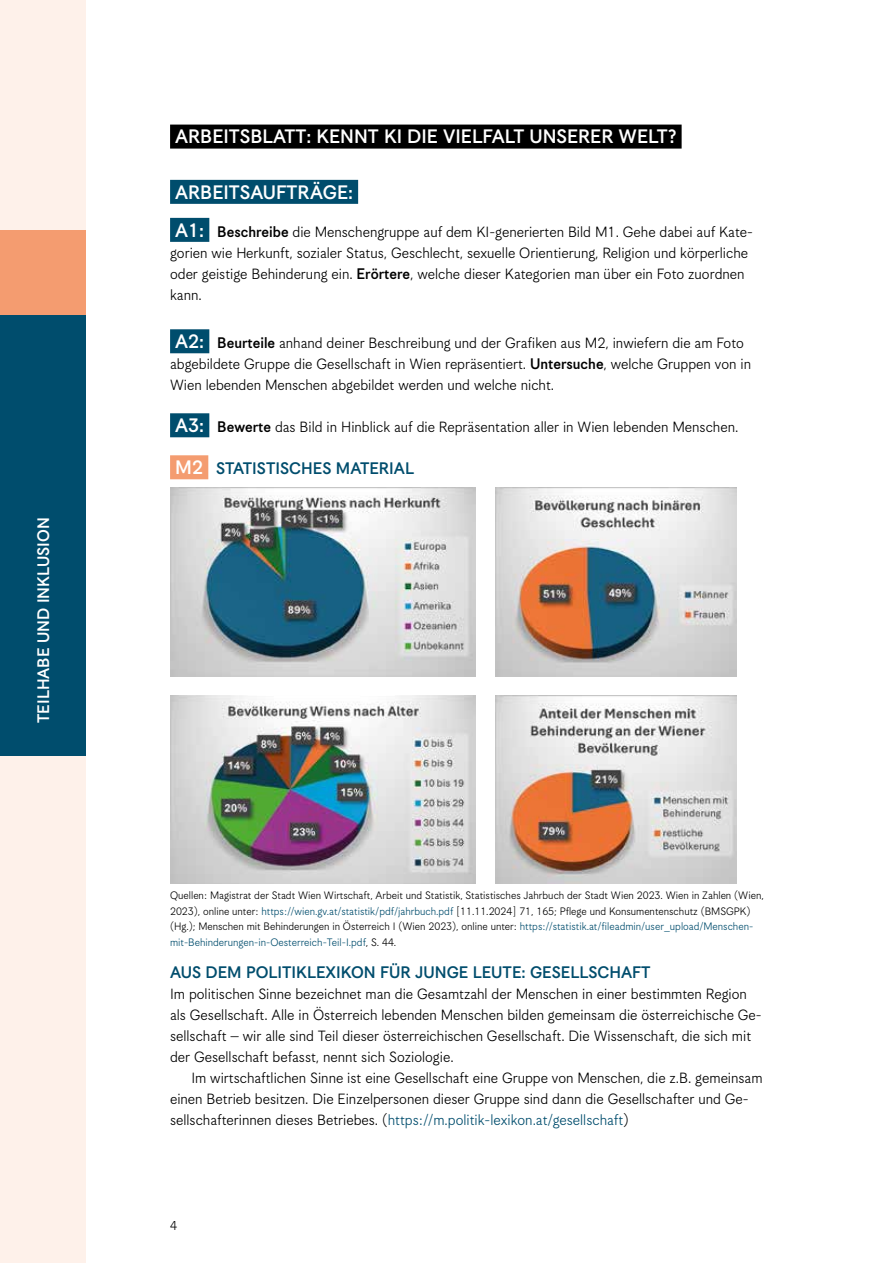
<style>
.page{position:relative;width:893px;height:1263px;background:#fff}
.page>*{position:absolute;margin:0;border:0;box-sizing:border-box;transform-origin:0 0}
.t1{font:21px "Korpus Grotesk D";color:#fff}
.t2{font:18px "Korpus Grotesk D";color:#004d6d}
.t3{font:18px "Korpus Grotesk D";color:#fff}
.t4{font:16.5px/21px "Korpus Grotesk A";color:#000}
.t5{font:14.25px "Korpus Grotesk A";color:#000}
.t6{font:12px/15.8px "Korpus Grotesk A";color:#000}
.s1{font-family:"Korpus Grotesk D";font-size:21px;color:#fff}
.s2{font-family:"Korpus Grotesk D"}
.s3{font-size:21px;color:#fff}
.s4{color:#004d6d}
</style>
<div class="page">
<div style="left:0;top:315px;width:85px;height:442px;background:#004d6d"></div>
<div style="left:0;top:230px;width:85px;height:85px;background:#f49c70"></div>
<div style="left:0;top:757px;width:85px;height:506px;background:#fef1ea"></div>
<div style="left:0;top:0;width:85px;height:230px;background:#fef1ea"></div>
<div style="left:170px;top:180px;width:188px;height:24px;background:#004d6d"></div>
<div style="left:170px;top:218px;width:39px;height:24px;background:#004d6d"></div>
<div style="left:170px;top:329px;width:39px;height:24px;background:#004d6d"></div>
<div style="left:170px;top:413px;width:39px;height:24px;background:#004d6d"></div>
<div style="left:170px;top:455px;width:38px;height:24px;background:#f49c70"></div>
<div style="left:170px;top:125px;width:512px;height:24px;background:#000"></div>
<img style="left:170px;top:488px;width:305px;height:188px">
<img style="left:170px;top:695px;width:305px;height:189px">
<img style="left:496px;top:488px;width:241px;height:188px">
<img style="left:496px;top:695px;width:241px;height:189px">
<p class="t3" style="left:33px;top:723px;width:207px;rotate:-90deg">TEILHABE UND INKLUSION</p>
<p class="t1" style="left:175px;top:125px;width:503px">ARBEITSBLATT: KENNT KI DIE VIELFALT UNSERER WELT?</p>
<p class="t1" style="left:175px;top:180px;width:179px">ARBEITSAUFTRÄGE:</p>
<p class="t4" style="left:170px;top:221px;width:584px;text-indent:5px"><span class="s1">A1:</span> <span class="s2">Beschreibe</span> die Menschengruppe auf dem KI-generierten Bild M1. Gehe dabei auf Kate&shy;gorien wie Herkunft, sozialer Status, Geschlecht, sexuelle Orientierung, Religion und körperliche oder geistige Behinderung ein. <span class="s2">Erörtere</span>, welche dieser Kategorien man über ein Foto zuordnen kann.</p>
<p class="t4" style="left:170px;top:332px;width:582px;text-indent:5px"><span class="s1">A2:</span> <span class="s2">Beurteile</span> anhand deiner Beschreibung und der Grafiken aus M2, inwiefern die am Foto abgebildete Gruppe die Gesellschaft in Wien repräsentiert. <span class="s2">Untersuche</span>, welche Gruppen von in<br>Wien lebenden Menschen abgebildet werden und welche nicht.</p>
<p class="t4" style="left:175px;top:416px;width:565px"><span class="s1">A3:</span> <span class="s2">Bewerte</span> das Bild in Hinblick auf die Repräsentation aller in Wien lebenden Menschen.</p>
<p class="t2" style="left:175px;top:458px;width:240px"><span class="s3">M2</span> STATISTISCHES MATERIAL</p>
<p class="t6" style="left:170px;top:887px;width:595px">Quellen: Magistrat der Stadt Wien Wirtschaft, Arbeit und Statistik, Statistisches Jahrbuch der Stadt Wien 2023. Wien in Zahlen (Wien, 2023), online unter: <span class="s4">https://wien.gv.at/statistik/pdf/jahrbuch.pdf</span> [11.11.2024] 71, 165; Pflege und Konsumentenschutz (BMSGPK) (Hg.); Menschen mit Behinderungen in Österreich I (Wien 2023), online unter: <span class="s4">https://statistik.at/fileadmin/user_upload/Menschen&shy;mit-Behinderungen-in-Oesterreich-Teil-I.pdf</span>, S. 44.</p>
<p class="t2" style="left:170px;top:962px;width:482px">AUS DEM POLITIKLEXIKON FÜR JUNGE LEUTE: GESELLSCHAFT</p>
<p class="t4" style="left:170px;top:983px;width:593px">Im politischen Sinne bezeichnet man die Gesamtzahl der Menschen in einer bestimmten Region als Gesellschaft. Alle in Österreich lebenden Menschen bilden gemeinsam die österreichische Ge&shy;sellschaft – wir alle sind Teil dieser österreichischen Gesellschaft. Die Wissenschaft, die sich mit der Gesellschaft befasst, nennt sich Soziologie.</p>
<p class="t4" style="left:170px;top:1067px;width:594px;text-indent:21px">Im wirtschaftlichen Sinne ist eine Gesellschaft eine Gruppe von Menschen, die z.B. gemeinsam einen Betrieb besitzen. Die Einzelpersonen dieser Gruppe sind dann die Gesellschafter und Ge&shy;sellschafterinnen dieses Betriebes. (<span class="s4">https://m.politik-lexikon.at/gesellschaft</span>)</p>
<p class="t5" style="left:170px;top:1217px;width:9px">4</p>
</div>
